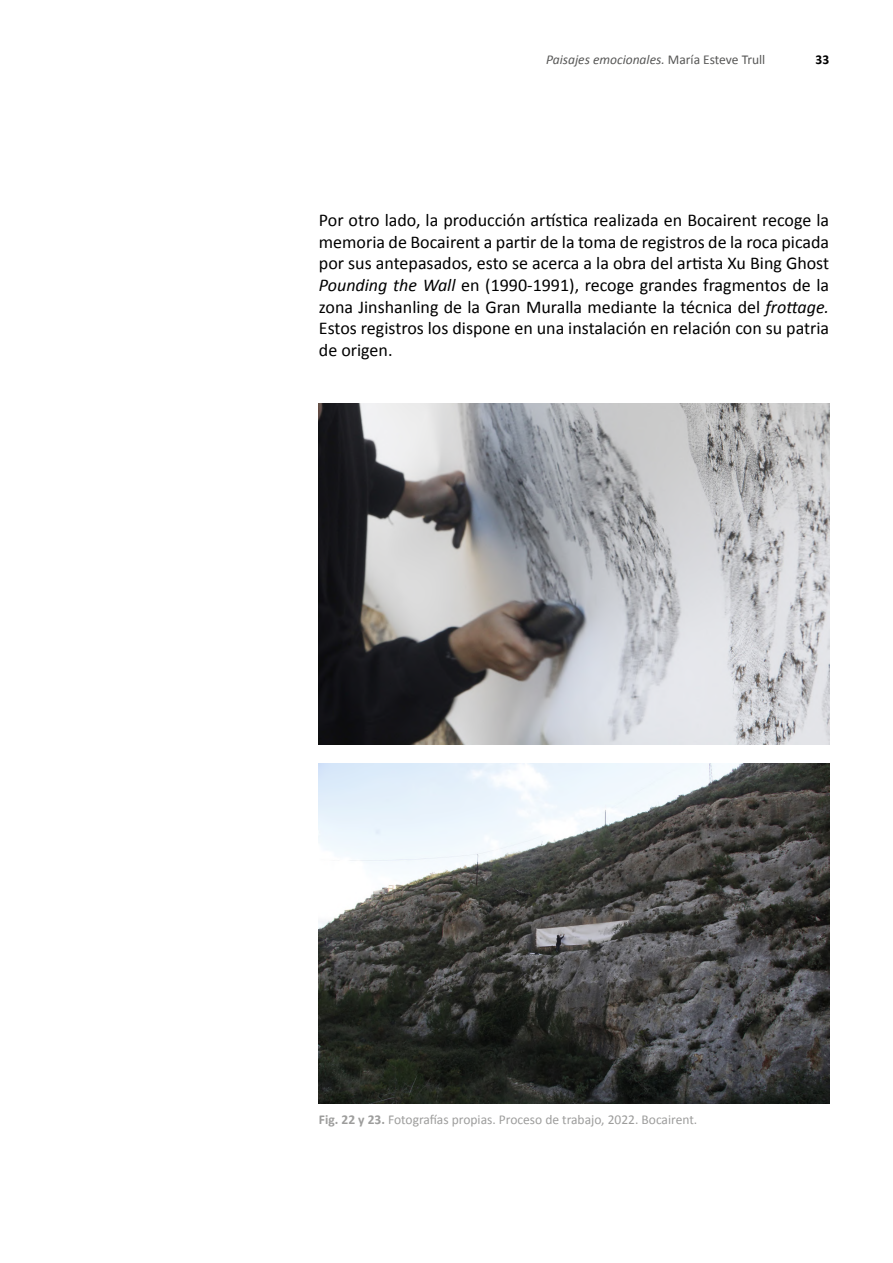
<style>
.page{position:relative;width:893px;height:1263px;background:#fff}
.page>*{position:absolute;margin:0;border:0;box-sizing:border-box;transform-origin:0 0}
.t1{font:18px/21.6px "Calibri";color:#000;text-align:justify}
.t2{font:13.5px "Calibri";color:#9d9d9c}
.t3{font:italic 13.5px "Calibri";color:#575756}
.t4{font:700 13.5px "Calibri";color:#000}
.s1{font-style:normal}
.s2{font-style:italic}
.s3{font-weight:700}
</style>
<div class="page">
<img style="left:319px;top:763px;width:510px;height:340px">
<img style="left:319px;top:404px;width:510px;height:340px">
<p class="t3" style="left:546px;top:50px;width:221px">Paisajes emocionales. <span class="s1">María Esteve Trull</span></p>
<p class="t4" style="left:815px;top:51px;width:15px">33</p>
<p class="t1" style="left:319px;top:209px;width:512px">Por otro lado, la producción artística realizada en Bocairent recoge la memoria de Bocairent a partir de la toma de registros de la roca picada por sus antepasados, esto se acerca a la obra del artista Xu Bing Ghost <span class="s2">Pounding the Wall</span> en (1990-1991), recoge grandes fragmentos de la zona Jinshanling de la Gran Muralla mediante la técnica del <span class="s2">frottage.<br></span>Estos registros los dispone en una instalación en relación con su patria de origen.</p>
<p class="t2" style="left:319px;top:1111px;width:380px"><span class="s3">Fig. 22 y 23.</span> Fotografías propias. Proceso de trabajo, 2022. Bocairent.</p>
</div>
